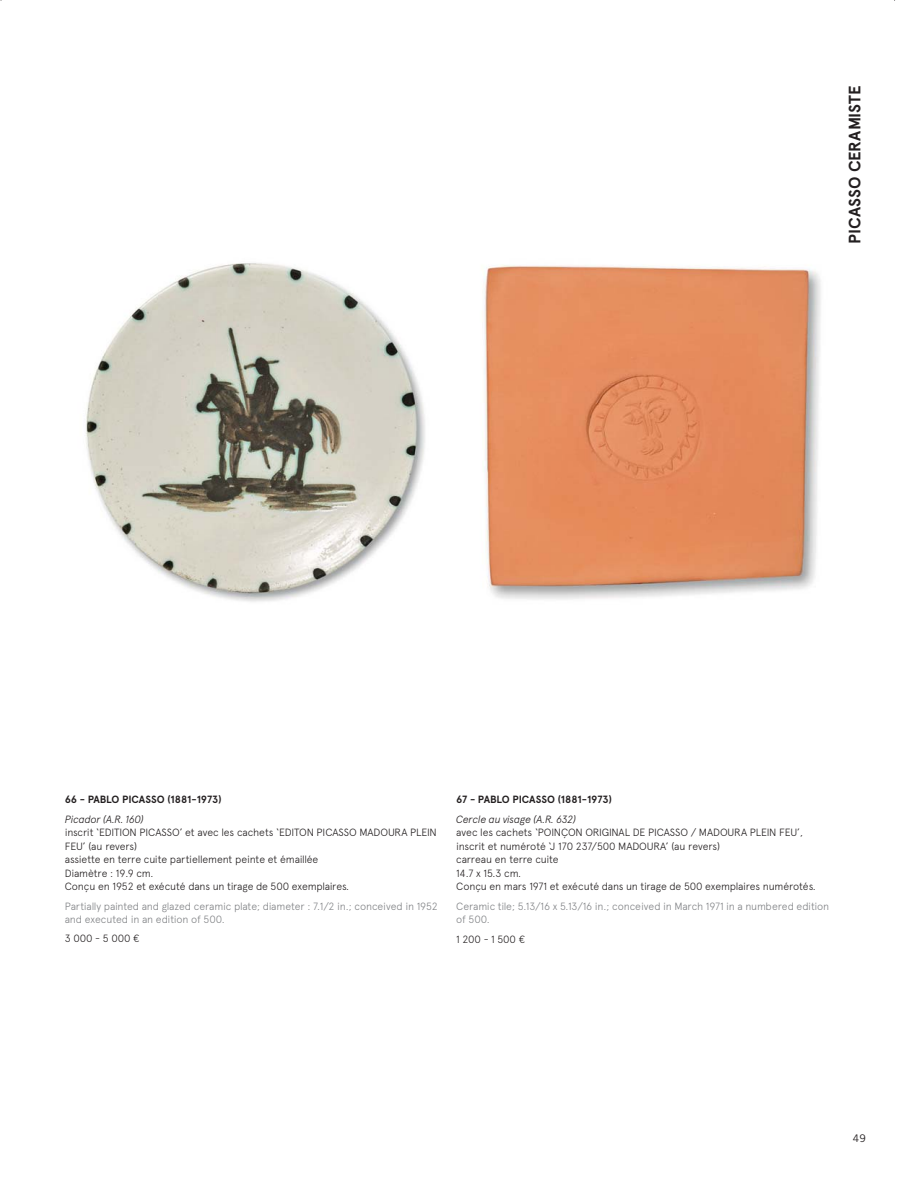
<style>
.page{position:relative;width:915px;height:1189px;background:#fff}
.page>*{position:absolute;margin:0;border:0;box-sizing:border-box;transform-origin:0 0}
.t1{font:700 16.5px "Apercu";color:#231f20}
.t2{font:300 10.5px/13.5px "Apercu";letter-spacing:-.01em;color:#231f20}
.t3{font:300 10.5px/13.5px "Apercu";letter-spacing:-.015em;color:#808285}
.t4{font:700 10.5px "Apercu";letter-spacing:-.005em;color:#231f20}
.t5{font:italic 300 10.5px "Apercu";letter-spacing:-.015em;color:#231f20}
.t6{font:10.5px "Trade Gothic";color:#231f20}
</style>
<div class="page">
<img style="left:86px;top:263px;width:339px;height:339px">
<img style="left:484px;top:265px;width:337px;height:335px">
<h1 class="t1" style="left:848px;top:244px;width:160px;rotate:-90deg">PICASSO CERAMISTE</h1>
<p class="t4" style="left:65px;top:796px;width:158px">66 - PABLO PICASSO (1881-1973)</p>
<p class="t5" style="left:65px;top:815px;width:81px">Picador (A.R. 160)</p>
<p class="t2" style="left:65px;top:826px;width:373px">inscrit ‘EDITION PICASSO’ et avec les cachets ‘EDITON PICASSO MADOURA PLEIN FEU’ (au revers)<br>assiette en terre cuite partiellement peinte et émaillée<br>Diamètre : 19.9 cm.<br>Conçu en 1952 et exécuté dans un tirage de 500 exemplaires.</p>
<p class="t3" style="left:65px;top:900px;width:374px">Partially painted and glazed ceramic plate; diameter : 7.1/2 in.; conceived in 1952 and executed in an edition of 500.</p>
<p class="t2" style="left:65px;top:933px;width:76px">3 000 - 5 000 €</p>
<p class="t4" style="left:456px;top:796px;width:157px">67 - PABLO PICASSO (1881-1973)</p>
<p class="t5" style="left:456px;top:815px;width:121px">Cercle au visage (A.R. 632)</p>
<p class="t2" style="left:456px;top:826px;width:361px">avec les cachets ‘POINÇON ORIGINAL DE PICASSO / MADOURA PLEIN FEU’, inscrit et numéroté ‘J 170 237/500 MADOURA’ (au revers)<br>carreau en terre cuite<br>14.7 x 15.3 cm.<br>Conçu en mars 1971 et exécuté dans un tirage de 500 exemplaires numérotés.</p>
<p class="t3" style="left:456px;top:900px;width:374px">Ceramic tile; 5.13/16 x 5.13/16 in.; conceived in March 1971 in a numbered edition of 500.</p>
<p class="t2" style="left:456px;top:933px;width:70px">1 200 - 1 500 €</p>
<p class="t6" style="left:852px;top:1135px;width:14px">49</p>
</div>
